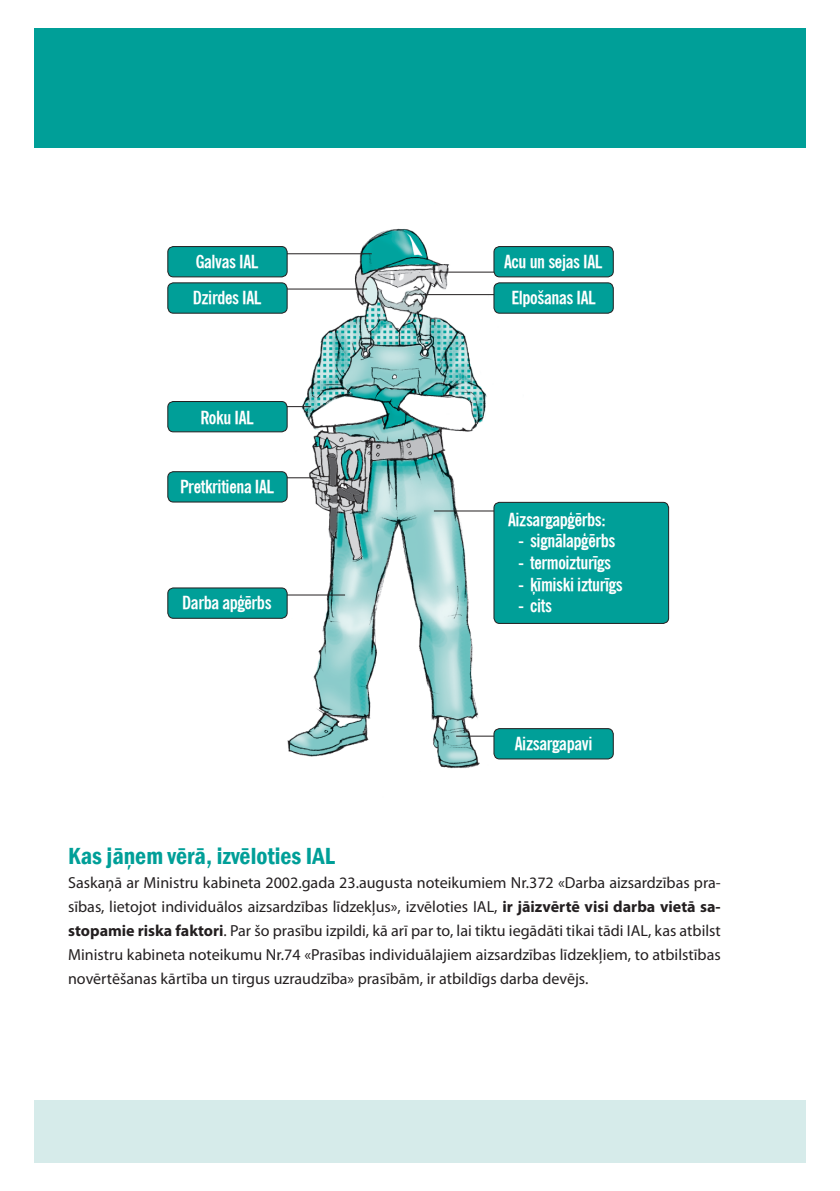
<style>
.page{position:relative;width:840px;height:1191px;background:#fff}
.page>*{position:absolute;margin:0;border:0;box-sizing:border-box;transform-origin:0 0}
.t1{font:600 condensed 24px "Franklin Gothic";color:#009f98}
.t2{font:700 condensed 18px/36.2px "News Gothic TL";letter-spacing:-.02em;color:#fff;text-align:center}
.t3{font:16px/24px "Myriad Pro";color:#231f20;text-align:justify}
.s1{font-weight:700}
</style>
<div class="page">
<div style="left:34px;top:28px;width:771px;height:119px;background:#009f98"></div>
<div style="left:34px;top:1100px;width:771px;height:62px;background:#d6ebea"></div>
<img style="left:204px;top:228px;width:380px;height:541px">
<hr style="left:283px;top:477px;width:34px;height:1px;background:#231f20">
<svg style="left:167px;top:471px;width:121px;height:31px"></svg>
<div style="left:170px;top:476px;width:113px;height:20px;background:#009f98"></div>
<div style="left:170px;top:493px;width:113px;height:6px;background:#009f98"></div>
<hr style="left:283px;top:594px;width:62px;height:1px;background:#231f20">
<svg style="left:167px;top:587px;width:121px;height:31px"></svg>
<div style="left:169px;top:592px;width:116px;height:20px;background:#009f98"></div>
<div style="left:169px;top:609px;width:116px;height:6px;background:#009f98"></div>
<svg style="left:167px;top:401px;width:144px;height:31px"></svg>
<div style="left:170px;top:407px;width:113px;height:20px;background:#009f98"></div>
<div style="left:170px;top:424px;width:113px;height:6px;background:#009f98"></div>
<hr style="left:283px;top:289px;width:84px;height:1px;background:#231f20">
<hr style="left:283px;top:253px;width:88px;height:1px;background:#231f20">
<svg style="left:167px;top:246px;width:121px;height:67px;background:#239f99"></svg>
<div style="left:170px;top:251px;width:113px;height:20px;background:#009f98"></div>
<div style="left:170px;top:268px;width:113px;height:6px;background:#009f98"></div>
<hr style="left:432px;top:272px;width:68px;height:1px;background:#231f20">
<hr style="left:422px;top:294px;width:77px;height:1px;background:#231f20">
<svg style="left:493px;top:246px;width:120px;height:67px;background:#229f9a"></svg>
<div style="left:497px;top:287px;width:112px;height:20px;background:#009f98"></div>
<div style="left:497px;top:304px;width:112px;height:6px;background:#009f98"></div>
<hr style="left:433px;top:510px;width:66px;height:1px;background:#231f20">
<svg style="left:493px;top:501px;width:176px;height:122px;background:#18958f"></svg>
<div style="left:497px;top:508px;width:167px;height:20px;background:#009f98"></div>
<div style="left:497px;top:526px;width:167px;height:6px;background:#009f98"></div>
<div style="left:497px;top:530px;width:167px;height:20px;background:#009f98"></div>
<div style="left:497px;top:547px;width:167px;height:6px;background:#009f98"></div>
<div style="left:497px;top:552px;width:167px;height:20px;background:#009f98"></div>
<div style="left:497px;top:569px;width:167px;height:6px;background:#009f98"></div>
<div style="left:497px;top:573px;width:167px;height:20px;background:#009f98"></div>
<div style="left:497px;top:590px;width:167px;height:6px;background:#009f98"></div>
<div style="left:497px;top:595px;width:167px;height:20px;background:#009f98"></div>
<div style="left:497px;top:612px;width:167px;height:6px;background:#009f98"></div>
<hr style="left:456px;top:735px;width:46px;height:1px;background:#231f20">
<svg style="left:493px;top:728px;width:120px;height:31px"></svg>
<div style="left:497px;top:732px;width:112px;height:20px;background:#009f98"></div>
<div style="left:497px;top:749px;width:112px;height:6px;background:#009f98"></div>
<p class="t2" style="left:196px;top:243px;width:64px">Galvas IAL</p>
<p class="t2" style="left:504px;top:243px;width:100px">Acu un sejas IAL<br>Elpošanas IAL</p>
<p class="t2" style="left:193px;top:279px;width:70px">Dzirdes IAL</p>
<p class="t2" style="left:200px;top:398px;width:55px">Roku IAL</p>
<p class="t2" style="left:180px;top:468px;width:96px">Pretkritiena IAL</p>
<p class="t2" style="left:182px;top:583px;width:91px">Darba apģērbs</p>
<p class="t2" style="left:507px;top:500px;width:99px">Aizsargapģērbs:</p>
<p class="t2" style="left:517px;top:522px;width:99px">- signālapģērbs</p>
<p class="t2" style="left:517px;top:544px;width:94px">- termoizturīgs</p>
<p class="t2" style="left:517px;top:565px;width:106px">- ķīmiski izturīgs</p>
<p class="t2" style="left:517px;top:587px;width:35px">- cits</p>
<p class="t2" style="left:514px;top:724px;width:79px">Aizsargapavi</p>
<h1 class="t1" style="left:68px;top:840px;width:268px">Kas jāņem vērā, izvēloties IAL</h1>
<p class="t3" style="left:68px;top:871px;width:654px">Saskaņā ar Ministru kabineta 2002.gada 23.augusta noteikumiem Nr.372 «Darba aizsardzības pra&shy;sības, lietojot individuālos aizsardzības līdzekļus», izvēloties IAL, <span class="s1">ir jāizvērtē visi darba vietā sa&shy;stopamie riska faktori</span>. Par šo prasību izpildi, kā arī par to, lai tiktu iegādāti tikai tādi IAL, kas atbilst Ministru kabineta noteikumu Nr.74 «Prasības individuālajiem aizsardzības līdzekļiem, to atbilstības novērtēšanas kārtība un tirgus uzraudzība» prasībām, ir atbildīgs darba devējs.</p>
</div>
